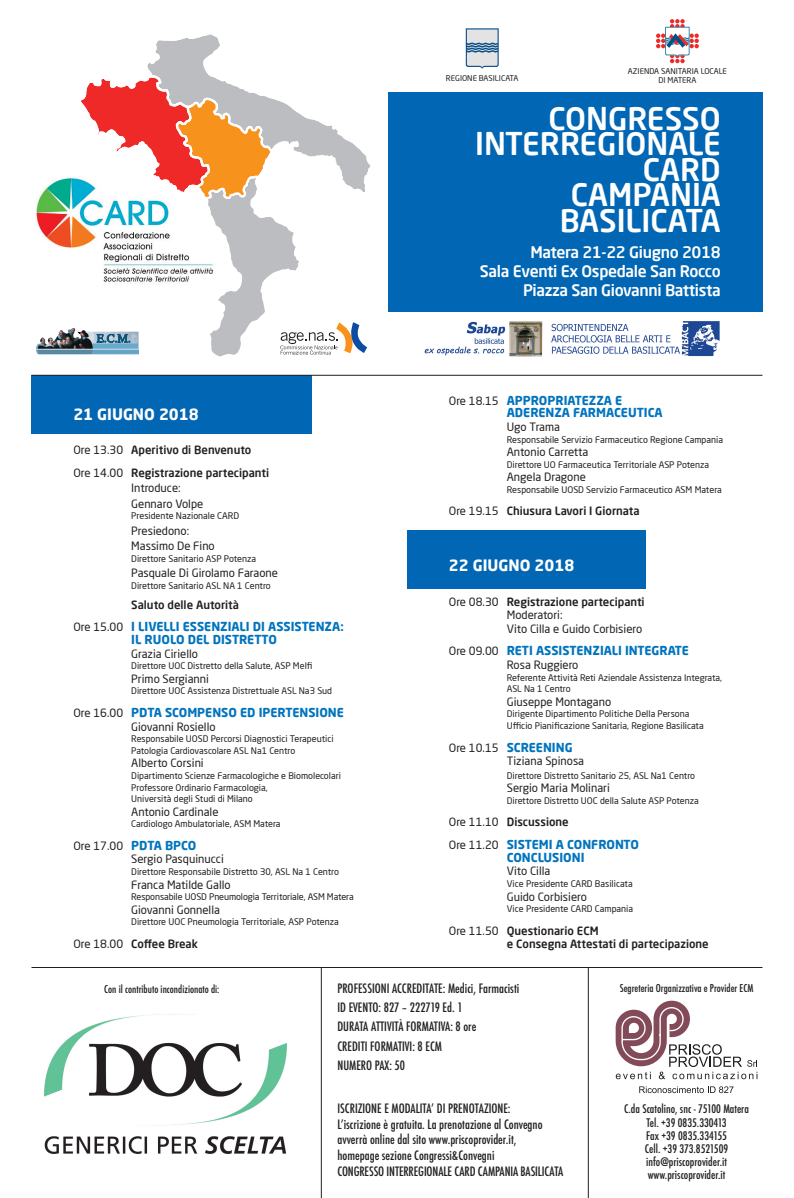
<style>
.page{position:relative;width:794px;height:1198px;background:#fff}
.page>*{position:absolute;margin:0;border:0;box-sizing:border-box;transform-origin:0 0}
.t1{font:500 30.8px/25.5px "Neo Sans Pro";color:#fff;text-align:right}
.t2{font:500 15.75px/18.9px "Neo Sans Pro";letter-spacing:-.02em;color:#fff;text-align:right}
.t3{font:700 15.4px "Neo Sans Pro";color:#fff}
.t4{font:500 condensed 12.6px/15.8px "Futura";color:#231f20}
.t5{font:700 12.25px/12.9px "Neo Sans Pro";color:#0074be}
.t6{font:500 condensed 11.55px/13.1px "Futura";color:#231f20;text-align:center}
.t7{font:11.29px/13.6px "Neo Sans Pro";color:#231f20}
.t8{font:500 11.29px/13.6px "Neo Sans Pro";color:#231f20}
.t9{font:500 condensed 10.5px "Futura";color:#231f20}
.t10{font:9.01px/11.5px "Neo Sans Pro";color:#231f20}
.t11{font:7.88px/9.5px "Neo Sans Pro";color:#231f20;text-align:center}
.s1{font-weight:400}
.s2{font-weight:400;font-size:11.29px;color:#231f20}
.s3{font-weight:700;font-size:12.25px;color:#0074be}
.s4{font-weight:500}
</style>
<div class="page">
<div style="left:32px;top:375px;width:280px;height:58px;background:#0166b3"></div>
<img style="left:36px;top:328px;width:41px;height:26px">
<svg style="left:615px;top:1001px;width:142px;height:78px"></svg>
<svg style="left:639px;top:1086px;width:94px;height:7px"></svg>
<hr style="left:588px;top:967px;width:1px;height:231px;background:#231f20">
<hr style="left:321px;top:967px;width:1px;height:231px;background:#231f20">
<hr style="left:32px;top:967px;width:730px;height:1px;background:#231f20">
<hr style="left:32px;top:375px;width:730px;height:1px;background:#231f20">
<svg style="left:466px;top:28px;width:32px;height:41px"></svg>
<svg style="left:656px;top:19px;width:43px;height:44px"></svg>
<div style="left:388px;top:92px;width:374px;height:219px;background:#0166b3"></div>
<img style="left:36px;top:177px;width:41px;height:71px">
<svg style="left:77px;top:34px;width:293px;height:323px"></svg>
<img style="left:44px;top:1014px;width:243px;height:140px">
<img style="left:424px;top:321px;width:119px;height:36px">
<img style="left:551px;top:321px;width:169px;height:36px">
<div style="left:407px;top:531px;width:239px;height:58px;background:#0166b3"></div>
<h3 class="t3" style="left:73px;top:404px;width:127px">21 GIUGNO 2018</h3>
<p class="t8" style="left:73px;top:438px;width:197px;line-height:22.6px"><span class="s1">Ore 13.30</span> Aperitivo di Benvenuto<br><span class="s1">Ore 14.00</span> Registrazione partecipanti</p>
<p class="t7" style="left:131px;top:480px;width:74px;line-height:15.4px">Introduce:<br>Gennaro Volpe</p>
<p class="t10" style="left:131px;top:510px;width:109px">Presidente Nazionale CARD</p>
<p class="t7" style="left:131px;top:523px;width:85px;line-height:15.4px">Presiedono:<br>Massimo De Fino</p>
<p class="t10" style="left:131px;top:552px;width:126px">Direttore Sanitario ASP Potenza</p>
<p class="t7" style="left:131px;top:566px;width:148px">Pasquale Di Girolamo Faraone</p>
<p class="t10" style="left:131px;top:579px;width:141px">Direttore Sanitario ASL NA 1 Centro</p>
<p class="t8" style="left:131px;top:597px;width:109px">Saluto delle Autorità</p>
<h3 class="t5" style="left:73px;top:620px;width:272px"><span class="s2">Ore 15.00</span> I LIVELLI ESSENZIALI DI ASSISTENZA:<br>I</h3>
<h3 class="t5" style="left:135px;top:633px;width:143px">L RUOLO DEL DISTRETTO</h3>
<p class="t7" style="left:131px;top:647px;width:68px">Grazia Ciriello</p>
<p class="t10" style="left:131px;top:660px;width:183px">Direttore UOC Distretto della Salute, ASP Melfi</p>
<p class="t7" style="left:131px;top:672px;width:79px">Primo Sergianni</p>
<p class="t10" style="left:131px;top:685px;width:202px">Direttore UOC Assistenza Distrettuale ASL Na3 Sud</p>
<h3 class="t5" style="left:73px;top:706px;width:272px"><span class="s2">Ore 16.00</span> PDTA SCOMPENSO ED IPERTENSIONE</h3>
<p class="t7" style="left:131px;top:720px;width:86px">Giovanni Rosiello</p>
<p class="t10" style="left:131px;top:733px;width:204px">Responsabile UOSD Percorsi Diagnostici Terapeutici<br>Patologia Cardiovascolare ASL Na1 Centro</p>
<p class="t7" style="left:131px;top:756px;width:74px">Alberto Corsini</p>
<p class="t10" style="left:131px;top:770px;width:211px">Dipartimento Scienze Farmacologiche e Biomolecolari<br>Professore Ordinario Farmacologia,<br>Università degli Studi di Milano</p>
<p class="t7" style="left:131px;top:805px;width:89px">Antonio Cardinale</p>
<p class="t10" style="left:131px;top:818px;width:151px">Cardiologo Ambulatoriale, ASM Matera</p>
<p class="t7" style="left:131px;top:839px;width:94px;text-indent:-58px">Ore 17.00 <span class="s3">PDTA BPCO<br></span>Sergio Pasquinucci</p>
<p class="t10" style="left:131px;top:866px;width:209px">Direttore Responsabile Distretto 30, ASL Na 1 Centro</p>
<p class="t7" style="left:131px;top:877px;width:101px">Franca Matilde Gallo</p>
<p class="t10" style="left:131px;top:891px;width:224px">Responsabile UOSD Pneumologia Territoriale, ASM Matera</p>
<p class="t7" style="left:131px;top:903px;width:90px">Giovanni Gonnella</p>
<p class="t10" style="left:131px;top:916px;width:209px">Direttore UOC Pneumologia Territoriale, ASP Potenza</p>
<p class="t8" style="left:73px;top:937px;width:126px"><span class="s1">Ore 18.00</span> Coffee Break</p>
<p class="t11" style="left:446px;top:73px;width:74px">REGIONE BASILICATA</p>
<p class="t11" style="left:628px;top:66px;width:101px">AZIENDA SANITARIA LOCALE<br>DI MATERA</p>
<h1 class="t1" style="left:475px;top:105px;width:247px">Congresso<br>Interregionale<br>CARD<br>Campania<br>Basilicata</h1>
<h2 class="t2" style="left:480px;top:243px;width:242px">Matera 21-22 Giugno 2018<br>Sala Eventi Ex Ospedale San Rocco<br>Piazza San Giovanni Battista</h2>
<h3 class="t5" style="left:507px;top:393px;width:157px;text-indent:-58px"><span class="s2">Ore 18.15</span> APPROPRIATEZZA E<br>ADERENZA FARMACEUTICA</h3>
<p class="t7" style="left:507px;top:420px;width:55px">Ugo Trama</p>
<p class="t10" style="left:507px;top:433px;width:218px">Responsabile Servizio Farmaceutico Regione Campania</p>
<p class="t7" style="left:507px;top:445px;width:83px">Antonio Carretta</p>
<p class="t10" style="left:507px;top:459px;width:204px">Direttore UO Farmaceutica Territoriale ASP Potenza</p>
<p class="t7" style="left:507px;top:470px;width:81px">Angela Dragone</p>
<p class="t10" style="left:507px;top:484px;width:216px">Responsabile UOSD Servizio Farmaceutico ASM Matera</p>
<p class="t8" style="left:449px;top:504px;width:192px"><span class="s1">Ore 19.15</span> Chiusura Lavori I Giornata</p>
<h3 class="t3" style="left:449px;top:555px;width:127px">22 GIUGNO 2018</h3>
<p class="t7" style="left:507px;top:595px;width:139px;text-indent:-58px">Ore 08.30 <span class="s4">Registrazione partecipanti<br></span>Moderatori:<br>Vito Cilla e Guido Corbisiero</p>
<h3 class="t5" style="left:449px;top:644px;width:241px"><span class="s2">Ore 09.00</span> RETI ASSISTENZIALI INTEGRATE</h3>
<p class="t7" style="left:507px;top:658px;width:73px">Rosa Ruggiero</p>
<p class="t10" style="left:507px;top:671px;width:217px">Referente Attività Reti Aziendale Assistenza Integrata,<br>ASL Na 1 Centro</p>
<p class="t7" style="left:507px;top:695px;width:106px">Giuseppe Montagano</p>
<p class="t10" style="left:507px;top:708px;width:198px">Dirigente Dipartimento Politiche Della Persona<br>Ufficio Pianificazione Sanitaria, Regione Basilicata</p>
<h3 class="t5" style="left:449px;top:740px;width:124px"><span class="s2">Ore 10.15</span> SCREENING</h3>
<p class="t7" style="left:507px;top:754px;width:79px">Tiziana Spinosa</p>
<p class="t10" style="left:507px;top:769px;width:190px">Direttore Distretto Sanitario 25, ASL Na1 Centro</p>
<p class="t7" style="left:507px;top:781px;width:105px">Sergio Maria Molinari</p>
<p class="t10" style="left:507px;top:795px;width:193px">Direttore Distretto UOC della Salute ASP Potenza</p>
<p class="t8" style="left:449px;top:815px;width:121px"><span class="s1">Ore 11.10</span> Discussione</p>
<h3 class="t5" style="left:449px;top:838px;width:191px"><span class="s2">Ore 11.20</span> SISTEMI A CONFRONTO<br>C</h3>
<h3 class="t5" style="left:513px;top:851px;width:73px">ONCLUSIONI</h3>
<p class="t7" style="left:507px;top:864px;width:45px">Vito Cilla</p>
<p class="t10" style="left:507px;top:878px;width:127px">Vice Presidente CARD Basilicata</p>
<p class="t7" style="left:507px;top:890px;width:82px">Guido Corbisiero</p>
<p class="t10" style="left:507px;top:903px;width:128px">Vice Presidente CARD Campania</p>
<p class="t8" style="left:507px;top:924px;width:203px;text-indent:-58px"><span class="s1">Ore 11.50</span> Questionario ECM<br>e Consegna Attestati di partecipazione</p>
<p class="t9" style="left:104px;top:982px;width:117px">Con il contributo incondizionato di:</p>
<h3 class="t4" style="left:337px;top:980px;width:183px">PROFESSIONI ACCREDITATE: Medici, Farmacisti</h3>
<p class="t9" style="left:620px;top:982px;width:135px">Segreteria Organizzativa e Provider ECM</p>
<h3 class="t4" style="left:337px;top:998px;width:127px;line-height:19.2px">ID EVENTO: 827 – 222719 Ed. 1<br>Durata</h3>
<h3 class="t4" style="left:371px;top:1019px;width:10px">Attivit</h3>
<h3 class="t4" style="left:398px;top:1019px;width:19px">à Formativa</h3>
<h3 class="t4" style="left:450px;top:1019px;width:27px">: 8 ore</h3>
<h3 class="t4" style="left:337px;top:1036px;width:106px;line-height:19.2px">CREDITI FORMATIVI: 8 ECM<br>NUMERO PAX: 50</h3>
<h3 class="t4" style="left:337px;top:1100px;width:207px">ISCRIZIONE E MODALITA’ DI PRENOTAZIONE:<br>L’iscrizione è gratuita. La prenotazione al Convegno avverrà online dal sito www.priscoprovider.it, homepage sezione Congressi&amp;Convegni<br>Congresso</h3>
<p class="t6" style="left:624px;top:1103px;width:126px">C.da Scatolino, snc - 75100 Matera<br>Tel. +39 0835.330413<br>Fax +39 0835.334155<br>Cell. +39 373.8521509 info@priscoprovider.it www.priscoprovider.it</p>
<h3 class="t4" style="left:386px;top:1163px;width:9px">Interre</h3>
<h3 class="t4" style="left:418px;top:1163px;width:71px">gionale CARD Campania</h3>
<h3 class="t4" style="left:520px;top:1163px;width:27px">Basi licata</h3>
</div>
